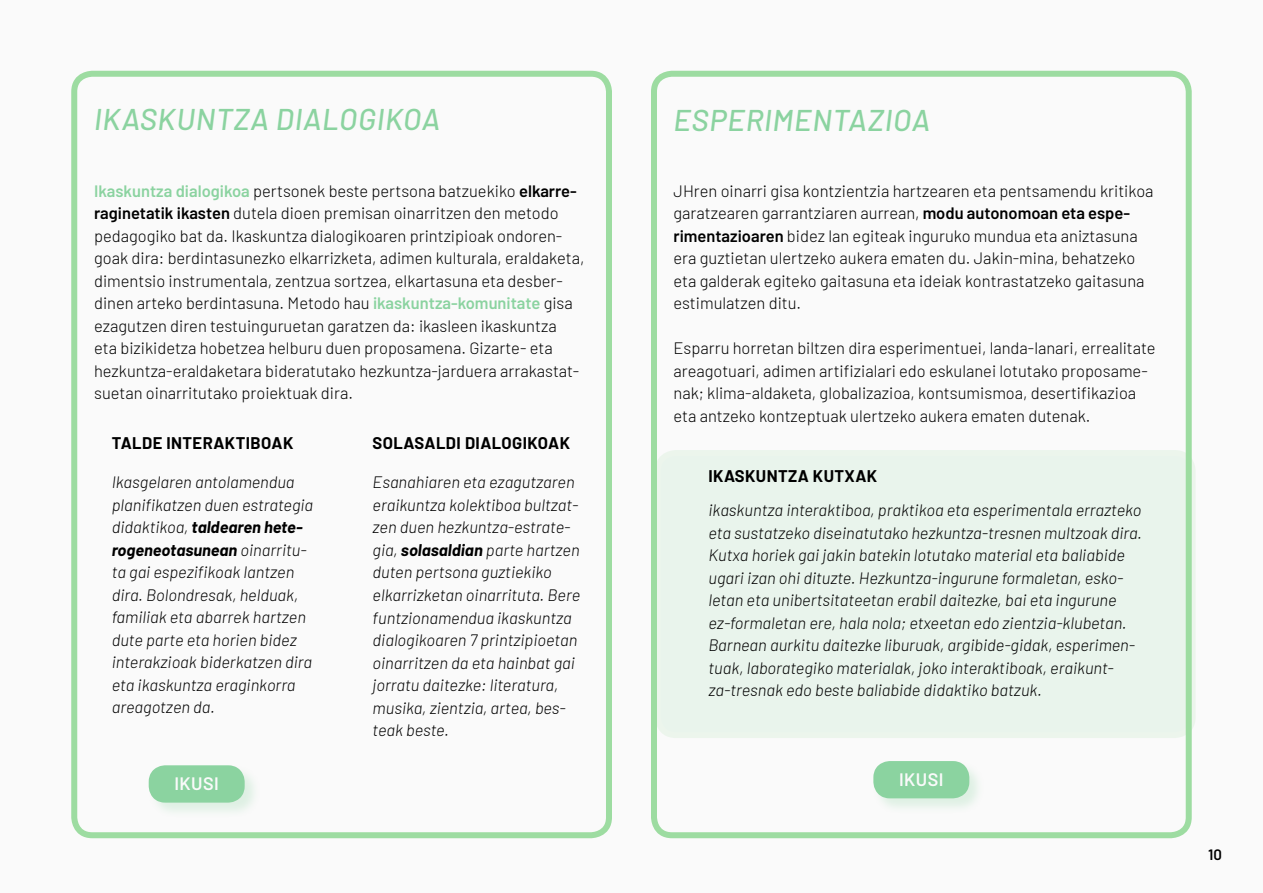
<style>
.page{position:relative;width:1263px;height:893px;background:#fafafa}
.page>*{position:absolute;margin:0;border:0;box-sizing:border-box;transform-origin:0 0}
.t1{font:italic 500 30px "Barlow";letter-spacing:.025em;color:#8bd3a0}
.t2{font:600 18px "Barlow";letter-spacing:.025em;color:#fafafa}
.t3{font:300 16.5px/22.5px "Barlow";color:#000}
.t4{font:italic 300 16.5px/22.5px "Barlow";color:#000}
.t5{font:700 16.5px "Barlow";letter-spacing:.025em;color:#000}
.t6{font:600 15px "Barlow";color:#000}
.s1{font-weight:600;color:#8bd3a0}
.s2{font-weight:600}
.s3{font-weight:700}
</style>
<div class="page">
<div style="left:658px;top:453px;width:534px;height:282px;background:#e9f4ec;border-radius:18px"></div>
<div style="left:655px;top:450px;width:540px;height:288px;border:6px solid #9ddca1;border-radius:18px"></div>
<div style="left:71px;top:71px;width:541px;height:767px;border:6px solid #9ddca1;border-radius:18px"></div>
<div style="left:651px;top:71px;width:541px;height:767px;border:6px solid #9ddca1;border-radius:18px"></div>
<div style="left:147px;top:764px;width:114px;height:54px;background:#8bd3a0;opacity:.25"></div>
<div style="left:153px;top:770px;width:87px;height:28px;background:#8bd3a0;border-radius:12px"></div>
<div style="left:149px;top:765px;width:96px;height:38px;border:9px solid #8bd3a0;border-radius:12px"></div>
<div style="left:872px;top:760px;width:113px;height:54px;background:#8bd3a0;opacity:.25"></div>
<div style="left:878px;top:765px;width:87px;height:29px;background:#8bd3a0;border-radius:12px"></div>
<div style="left:873px;top:761px;width:96px;height:37px;border:9px solid #8bd3a0;border-radius:12px"></div>
<h1 class="t1" style="left:94px;top:97px;width:348px">IKASKUNTZA DIALOGIKOA</h1>
<p class="t3" style="left:94px;top:178px;width:492px"><span class="s1">Ikaskuntza dialogikoa</span> pertsonek beste pertsona batzuekiko <span class="s2">elkarre&shy;raginetatik ikasten</span> dutela dioen premisan oinarritzen den metodo pedagogiko bat da. Ikaskuntza dialogikoaren printzipioak ondoren&shy;goak dira: berdintasunezko elkarrizketa, adimen kulturala, eraldaketa, dimentsio instrumentala, zentzua sortzea, elkartasuna eta desber&shy;dinen arteko berdintasuna. Metodo hau <span class="s1">ikaskuntza-komunitate</span> gisa ezagutzen diren testuinguruetan garatzen da: ikasleen ikaskuntza<br>eta bizikidetza hobetzea helburu duen proposamena. Gizarte- eta hezkuntza-eraldaketara bideratutako hezkuntza-jarduera arrakastat&shy;suetan oinarritutako proiektuak dira.</p>
<p class="t5" style="left:112px;top:431px;width:183px">TALDE INTERAKTIBOAK</p>
<p class="t5" style="left:373px;top:431px;width:199px">SOLASALDI DIALOGIKOAK</p>
<p class="t4" style="left:112px;top:470px;width:203px">Ikasgelaren antolamendua planifikatzen duen estrategia didaktikoa, <span class="s3">taldearen hete&shy;rogeneotasunean</span> oinarritu&shy;ta gai espezifikoak lantzen dira. Bolondresak, helduak, familiak eta abarrek hartzen dute parte eta horien bidez interakzioak biderkatzen dira eta ikaskuntza eraginkorra areagotzen da.</p>
<p class="t4" style="left:373px;top:470px;width:209px">Esanahiaren eta ezagutzaren eraikuntza kolektiboa bultzat&shy;zen duen hezkuntza-estrate&shy;gia, <span class="s3">solasaldian</span> parte hartzen duten pertsona guztiekiko elkarrizketan oinarrituta. Bere funtzionamendua ikaskuntza dialogikoaren 7 printzipioetan oinarritzen da eta hainbat gai jorratu daitezke: literatura, musika, zientzia, artea, bes&shy;teak beste.</p>
<h1 class="t1" style="left:673px;top:99px;width:258px">ESPERIMENTAZIOA</h1>
<p class="t3" style="left:673px;top:178px;width:482px">JHren oinarri gisa kontzientzia hartzearen eta pentsamendu kritikoa garatzearen garrantziaren aurrean, <span class="s2">modu autonomoan eta espe&shy;rimentazioaren</span> bidez lan egiteak inguruko mundua eta aniztasuna era guztietan ulertzeko aukera ematen du. Jakin-mina, behatzeko eta galderak egiteko gaitasuna eta ideiak kontrastatzeko gaitasuna estimulatzen ditu.</p>
<p class="t3" style="left:673px;top:336px;width:484px">Esparru horretan biltzen dira esperimentuei, landa-lanari, errealitate areagotuari, adimen artifizialari edo eskulanei lotutako proposame&shy;nak; klima-aldaketa, globalizazioa, kontsumismoa, desertifikazioa eta antzeko kontzeptuak ulertzeko aukera ematen dutenak.</p>
<p class="t5" style="left:708px;top:464px;width:170px">IKASKUNTZA KUTXAK</p>
<p class="t4" style="left:708px;top:498px;width:435px">ikaskuntza interaktiboa, praktikoa eta esperimentala errazteko eta sustatzeko diseinatutako hezkuntza-tresnen multzoak dira.<br>Kutxa horiek gai jakin batekin lotutako material eta baliabide ugari izan ohi dituzte. Hezkuntza-ingurune formaletan, esko&shy;letan eta unibertsitateetan erabil daitezke, bai eta ingurune ez-formaletan ere, hala nola; etxeetan edo zientzia-klubetan.<br>Barnean aurkitu daitezke liburuak, argibide-gidak, esperimen&shy;tuak, laborategiko materialak, joko interaktiboak, eraikunt&shy;za-tresnak edo beste baliabide didaktiko batzuk.</p>
<p class="t2" style="left:174px;top:770px;width:46px">IKUSI</p>
<p class="t2" style="left:899px;top:766px;width:46px">IKUSI</p>
<p class="t6" style="left:1208px;top:843px;width:15px">10</p>
</div>
